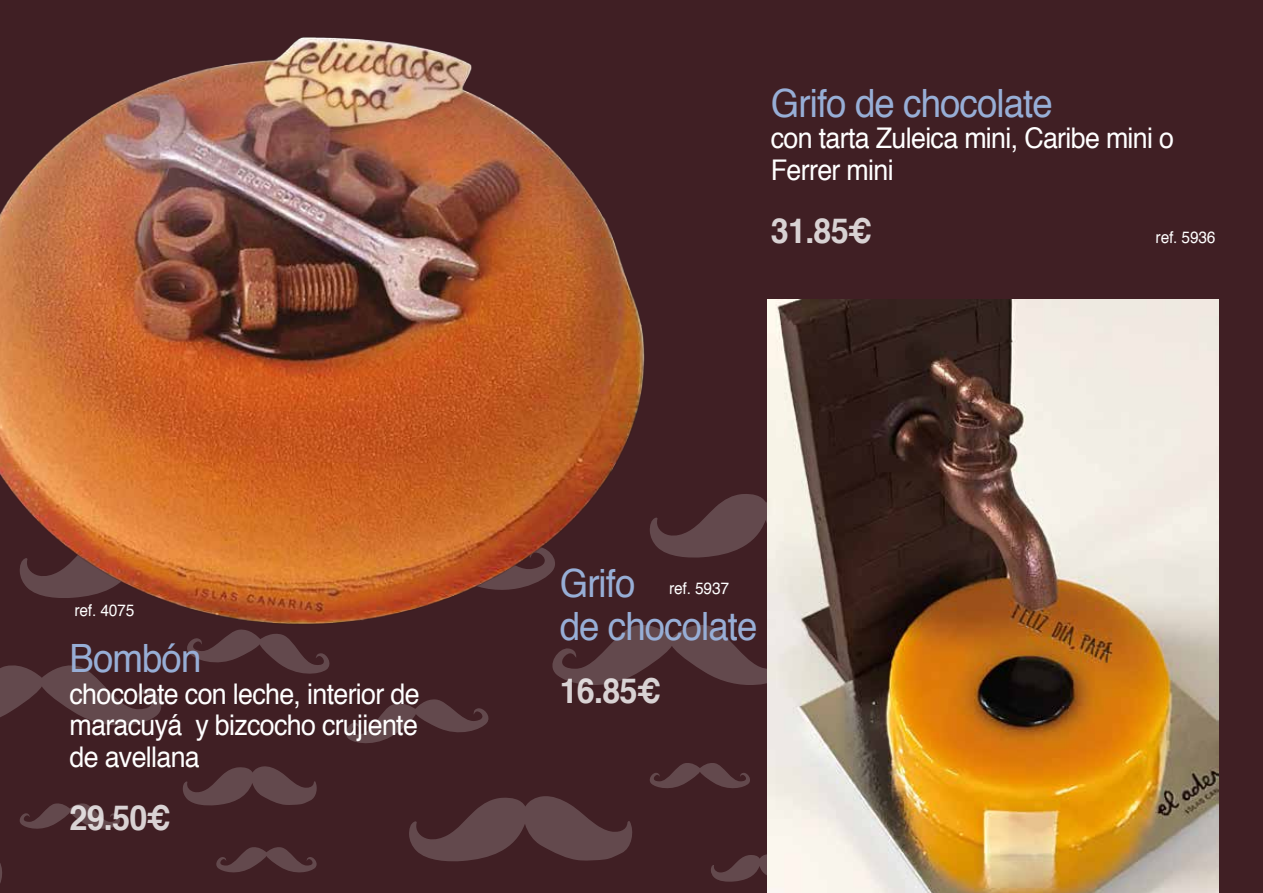
<style>
.page{position:relative;width:1263px;height:893px;background:#401f24}
.page>*{position:absolute;margin:0;border:0;box-sizing:border-box;transform-origin:0 0}
.t1{font:39px/43.5px "Helvetica";letter-spacing:-.025em;color:#97aed6;scale:.94 1}
.t2{font:700 34.5px "Helvetica";letter-spacing:-.025em;color:rgb(255 255 255/.8);scale:.94 1}
.t3{font:28.5px/31.5px "Helvetica";letter-spacing:-.025em;color:#fff;text-align:justify;scale:.94 1}
.t4{font:16.5px "Helvetica";color:#fff;scale:.93 1}
</style>
<div class="page">
<svg style="left:0;top:494px;width:767px;height:389px"></svg>
<img style="left:0;top:37px;width:667px;height:611px">
<img style="left:767px;top:300px;width:452px;height:593px">
<p class="t4" style="left:75px;top:597px;width:66px;rotate:1deg">ref. 4075</p>
<h1 class="t1" style="left:70px;top:638px;width:142px">Bombón</h1>
<p class="t3" style="left:70px;top:679px;width:374px">chocolate con leche, interior de maracuyá y bizcocho crujiente de avellana</p>
<p class="t2" style="left:70px;top:790px;width:109px">29.50€</p>
<h1 class="t1" style="left:771px;top:82px;width:301px">Grifo de chocolate</h1>
<p class="t3" style="left:771px;top:123px;width:430px">con tarta Zuleica mini, Caribe mini o<br>Ferrer mini</p>
<p class="t2" style="left:771px;top:203px;width:109px">31.85€</p>
<p class="t4" style="left:1156px;top:224px;width:66px;rotate:1deg">ref. 5936</p>
<h1 class="t1" style="left:560px;top:563px;width:212px">Grifo<br>de chocolate</h1>
<p class="t2" style="left:560px;top:663px;width:109px">16.85€</p>
<p class="t4" style="left:669px;top:575px;width:66px;rotate:1deg">ref. 5937</p>
</div>
